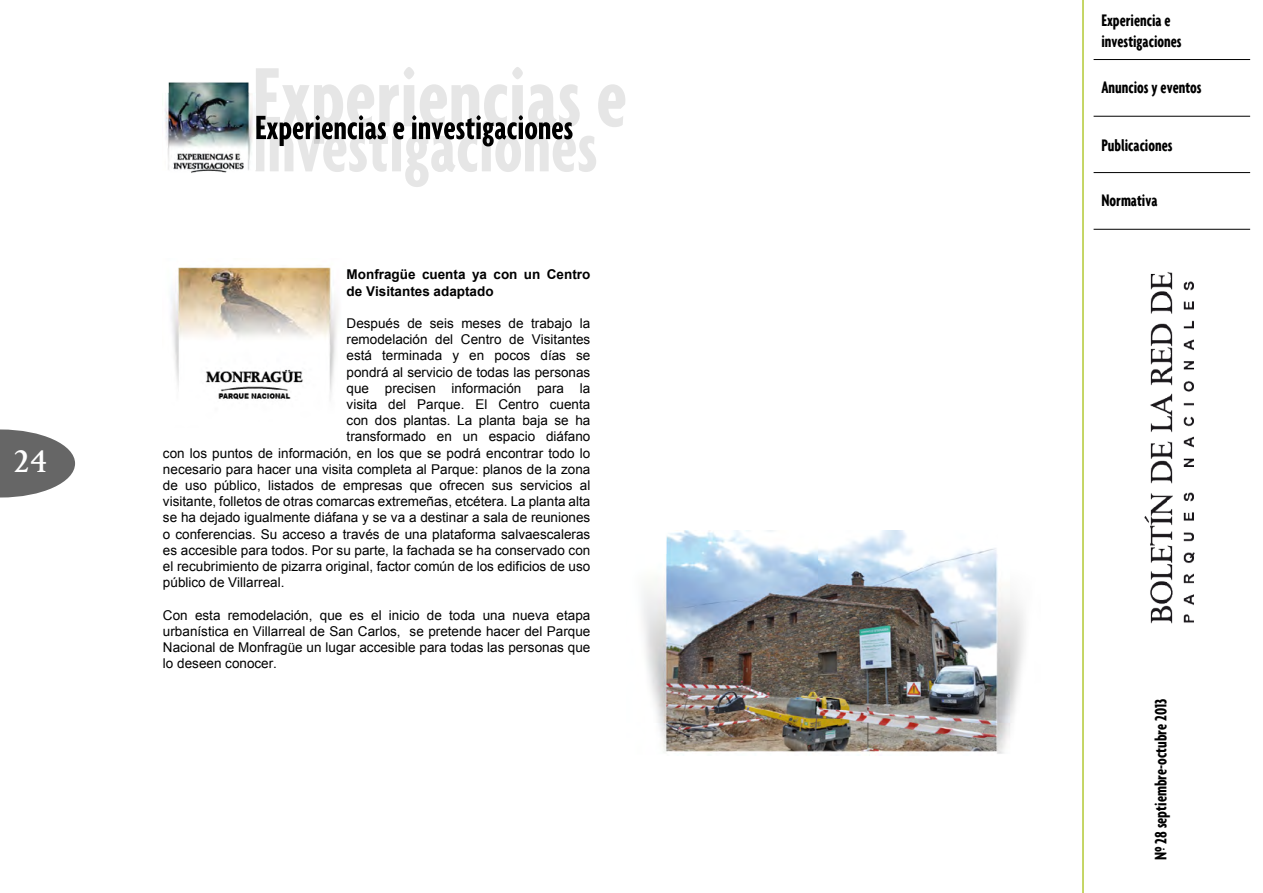
<style>
.page{position:relative;width:1263px;height:893px;background:#fff}
.page>*{position:absolute;margin:0;border:0;box-sizing:border-box;transform-origin:0 0}
.t1{font:30px "Palermo";color:#fff}
.t2{font:700 extra-condensed 18px/21.6px "Agenda";color:#000}
.t3{font:13.5px/16.2px "Arial";color:#000;text-align:justify}
.t4{font:700 13.5px/16.2px "Arial";color:#000}
</style>
<div class="page">
<svg style="left:0;top:429px;width:75px;height:68px"></svg>
<img style="left:1126px;top:115px;width:83px;height:509px">
<hr style="left:1082px;top:0;width:2px;height:893px;background:#b3c935">
<hr style="left:1093px;top:59px;width:157px;height:1px;background:#000">
<hr style="left:1093px;top:172px;width:157px;height:1px;background:#000">
<hr style="left:1093px;top:116px;width:157px;height:1px;background:#000">
<hr style="left:1093px;top:229px;width:157px;height:1px;background:#000">
<svg style="left:255px;top:67px;width:370px;height:120px"></svg>
<img style="left:165px;top:82px;width:90px;height:91px">
<img style="left:171px;top:267px;width:167px;height:133px">
<img style="left:642px;top:530px;width:382px;height:224px">
<h1 class="t1" style="left:13px;top:444px;width:36px">24</h1>
<p class="t4" style="left:347px;top:267px;width:245px">Monfragüe cuenta ya con un Centro de Visitantes adaptado</p>
<p class="t3" style="left:347px;top:315px;width:245px">Después de seis meses de trabajo la</p>
<p class="t3" style="left:347px;top:331px;width:245px">remodelación del Centro de Visitantes</p>
<p class="t3" style="left:347px;top:348px;width:245px">está terminada y en pocos días se</p>
<p class="t3" style="left:347px;top:364px;width:245px">pondrá al servicio de todas las personas</p>
<p class="t3" style="left:347px;top:380px;width:245px">que precisen información para la</p>
<p class="t3" style="left:347px;top:396px;width:245px">visita del Parque. El Centro cuenta</p>
<p class="t3" style="left:347px;top:412px;width:245px">con dos plantas. La planta baja se ha</p>
<p class="t3" style="left:347px;top:429px;width:245px">transformado en un espacio diáfano</p>
<p class="t3" style="left:163px;top:445px;width:429px">con los puntos de información, en los que se podrá encontrar todo lo</p>
<p class="t3" style="left:163px;top:461px;width:429px">necesario para hacer una visita completa al Parque: planos de la zona</p>
<p class="t3" style="left:163px;top:477px;width:429px">de uso público, listados de empresas que ofrecen sus servicios al</p>
<p class="t3" style="left:163px;top:493px;width:429px">visitante, folletos de otras comarcas extremeñas, etcétera. La planta alta</p>
<p class="t3" style="left:163px;top:510px;width:429px">se ha dejado igualmente diáfana y se va a destinar a sala de reuniones</p>
<p class="t3" style="left:163px;top:526px;width:429px">o conferencias. Su acceso a través de una plataforma salvaescaleras</p>
<p class="t3" style="left:163px;top:542px;width:429px">es accesible para todos. Por su parte, la fachada se ha conservado con</p>
<p class="t3" style="left:163px;top:558px;width:429px">el recubrimiento de pizarra original, factor común de los edificios de uso</p>
<p class="t3" style="left:163px;top:574px;width:123px">público de Villarreal.</p>
<p class="t3" style="left:163px;top:607px;width:429px">Con esta remodelación, que es el inicio de toda una nueva etapa urbanística en Villarreal de San Carlos, se pretende hacer del Parque Nacional de Monfragüe un lugar accesible para todas las personas que lo deseen conocer.</p>
<h2 class="t2" style="left:1101px;top:9px;width:82px">Experiencia e investigaciones</h2>
<h2 class="t2" style="left:1101px;top:76px;width:102px">Anuncios y eventos</h2>
<h2 class="t2" style="left:1101px;top:134px;width:73px">Publicaciones</h2>
<h2 class="t2" style="left:1101px;top:189px;width:58px">Normativa</h2>
<h2 class="t2" style="left:1149px;top:860px;width:163px;rotate:-90deg">Nº 28 septiembre-octubre 2013</h2>
</div>
